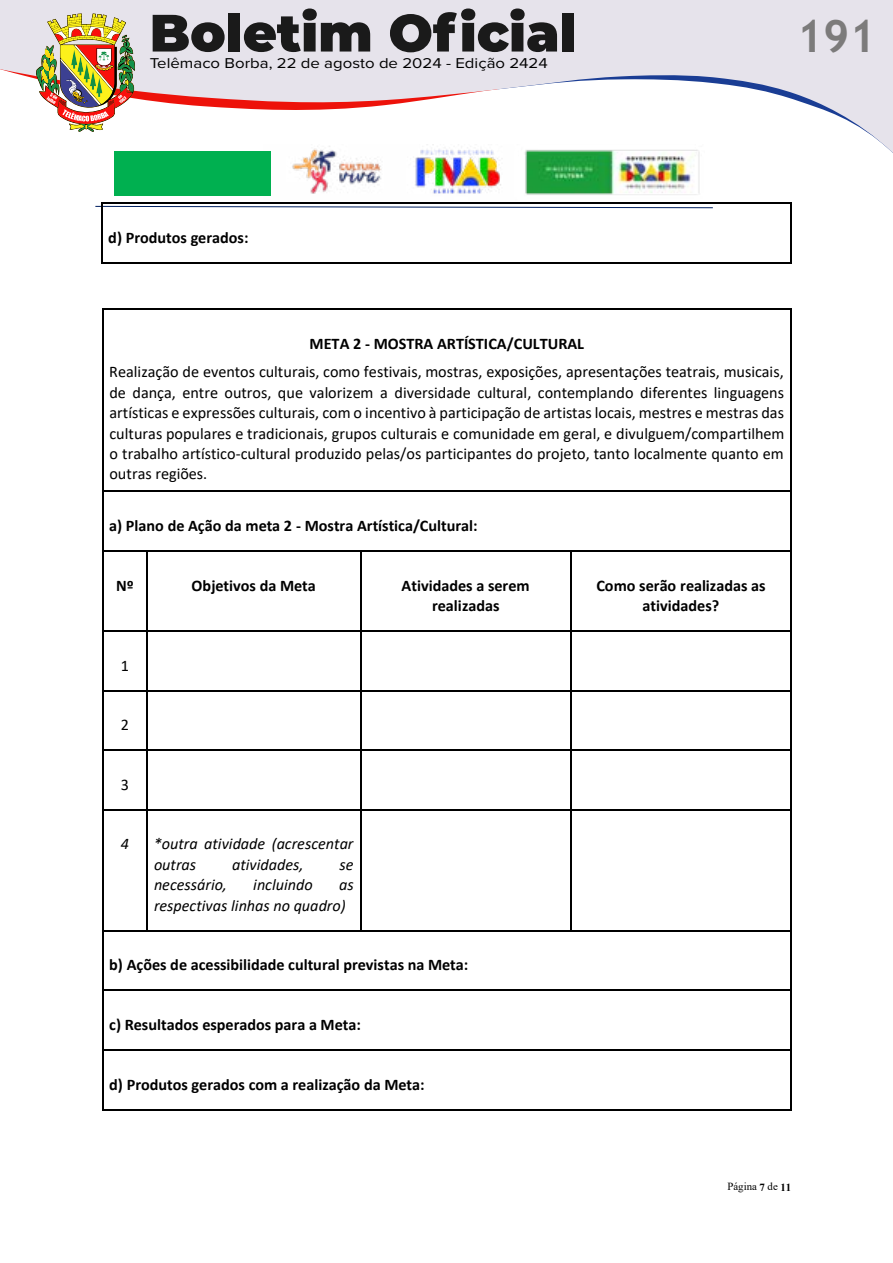
<style>
.page{position:relative;width:893px;height:1263px;background:#fff}
.page>*{position:absolute;margin:0;border:0;box-sizing:border-box;transform-origin:0 0}
.t1{font:700 45px "Trebuchet MS";color:#7c7b7b}
.t2{font:16.2px/20.4px "Calibri";color:#000;text-align:justify}
.t3{font:700 16.2px/20.4px "Calibri";color:#000;text-align:center}
.t4{font:italic 16.2px/20.4px "Calibri";color:#000}
.t5{font:14.7px "Proxima Nova";color:#000;scale:1.14 1}
.t6{font:10.8px "Times New Roman";color:#000}
.s1{font-weight:700}
</style>
<div class="page">
<div style="left:0;top:0;width:893px;height:9px;background:#e6e3eb"></div>
<svg style="left:0;top:9px;width:893px;height:144px"></svg>
<img style="left:263px;top:145px;width:442px;height:51px">
<div style="left:114px;top:151px;width:157px;height:44px;background:#00b050"></div>
<svg style="left:95px;top:203px;width:618px;height:8px"></svg>
<hr style="left:102px;top:203px;width:689px;height:1px;background:#000">
<hr style="left:101px;top:211px;width:1px;height:51px;background:#000">
<hr style="left:102px;top:262px;width:689px;height:2px;background:#000">
<hr style="left:791px;top:211px;width:1px;height:51px;background:#000">
<hr style="left:103px;top:308px;width:688px;height:2px;background:#000">
<hr style="left:102px;top:316px;width:1px;height:175px;background:#000">
<hr style="left:791px;top:316px;width:1px;height:175px;background:#000">
<hr style="left:103px;top:491px;width:688px;height:1px;background:#000">
<hr style="left:102px;top:499px;width:1px;height:51px;background:#000">
<hr style="left:791px;top:499px;width:1px;height:51px;background:#000">
<hr style="left:103px;top:550px;width:44px;height:2px;background:#000">
<hr style="left:148px;top:550px;width:212px;height:2px;background:#000">
<hr style="left:361px;top:550px;width:209px;height:2px;background:#000">
<svg style="left:570px;top:550px;width:2px;height:8px"></svg>
<hr style="left:572px;top:550px;width:219px;height:2px;background:#000">
<hr style="left:102px;top:558px;width:1px;height:72px;background:#000">
<hr style="left:147px;top:558px;width:1px;height:72px;background:#000">
<hr style="left:360px;top:558px;width:1px;height:72px;background:#000">
<hr style="left:570px;top:558px;width:2px;height:72px;background:#000">
<hr style="left:791px;top:558px;width:1px;height:72px;background:#000">
<hr style="left:103px;top:630px;width:44px;height:2px;background:#000">
<hr style="left:148px;top:630px;width:212px;height:2px;background:#000">
<hr style="left:361px;top:630px;width:209px;height:2px;background:#000">
<svg style="left:570px;top:630px;width:2px;height:8px"></svg>
<hr style="left:572px;top:630px;width:219px;height:2px;background:#000">
<hr style="left:102px;top:638px;width:1px;height:52px;background:#000">
<hr style="left:147px;top:638px;width:1px;height:52px;background:#000">
<hr style="left:360px;top:638px;width:1px;height:52px;background:#000">
<hr style="left:570px;top:638px;width:2px;height:52px;background:#000">
<hr style="left:791px;top:638px;width:1px;height:52px;background:#000">
<hr style="left:103px;top:690px;width:44px;height:1px;background:#000">
<hr style="left:148px;top:690px;width:212px;height:1px;background:#000">
<hr style="left:361px;top:690px;width:209px;height:1px;background:#000">
<svg style="left:570px;top:690px;width:2px;height:8px"></svg>
<hr style="left:572px;top:690px;width:219px;height:1px;background:#000">
<hr style="left:102px;top:698px;width:1px;height:52px;background:#000">
<hr style="left:147px;top:698px;width:1px;height:52px;background:#000">
<hr style="left:360px;top:698px;width:1px;height:52px;background:#000">
<hr style="left:570px;top:698px;width:2px;height:52px;background:#000">
<hr style="left:791px;top:698px;width:1px;height:52px;background:#000">
<hr style="left:103px;top:750px;width:44px;height:1px;background:#000">
<hr style="left:148px;top:750px;width:212px;height:1px;background:#000">
<hr style="left:361px;top:750px;width:209px;height:1px;background:#000">
<svg style="left:570px;top:750px;width:2px;height:8px"></svg>
<hr style="left:572px;top:750px;width:219px;height:1px;background:#000">
<hr style="left:102px;top:758px;width:1px;height:51px;background:#000">
<hr style="left:147px;top:758px;width:1px;height:51px;background:#000">
<hr style="left:360px;top:758px;width:1px;height:51px;background:#000">
<hr style="left:570px;top:758px;width:2px;height:51px;background:#000">
<hr style="left:791px;top:758px;width:1px;height:51px;background:#000">
<hr style="left:103px;top:809px;width:44px;height:1px;background:#000">
<hr style="left:148px;top:809px;width:212px;height:1px;background:#000">
<hr style="left:361px;top:809px;width:209px;height:1px;background:#000">
<svg style="left:570px;top:809px;width:2px;height:8px"></svg>
<hr style="left:572px;top:809px;width:219px;height:1px;background:#000">
<hr style="left:102px;top:817px;width:1px;height:113px;background:#000">
<hr style="left:147px;top:817px;width:1px;height:113px;background:#000">
<hr style="left:360px;top:817px;width:1px;height:113px;background:#000">
<hr style="left:570px;top:817px;width:2px;height:113px;background:#000">
<hr style="left:791px;top:817px;width:1px;height:113px;background:#000">
<hr style="left:103px;top:930px;width:44px;height:1px;background:#000">
<hr style="left:148px;top:930px;width:212px;height:1px;background:#000">
<hr style="left:361px;top:930px;width:209px;height:1px;background:#000">
<hr style="left:572px;top:930px;width:219px;height:1px;background:#000">
<hr style="left:102px;top:938px;width:1px;height:52px;background:#000">
<hr style="left:791px;top:938px;width:1px;height:52px;background:#000">
<hr style="left:103px;top:990px;width:688px;height:1px;background:#000">
<hr style="left:102px;top:998px;width:1px;height:51px;background:#000">
<hr style="left:791px;top:998px;width:1px;height:51px;background:#000">
<hr style="left:103px;top:1049px;width:688px;height:2px;background:#000">
<hr style="left:102px;top:1057px;width:1px;height:52px;background:#000">
<hr style="left:103px;top:1109px;width:688px;height:1px;background:#000">
<hr style="left:791px;top:1057px;width:1px;height:52px;background:#000">
<p class="t5" style="left:150px;top:53px;width:351px">Telêmaco Borba, 22 de agosto de 2024 - Edição 2424</p>
<h1 class="t1" style="left:797px;top:8px;width:81px">191</h1>
<p class="t3" style="left:108px;top:227px;width:142px">d) Produtos gerados:</p>
<p class="t3" style="left:310px;top:333px;width:276px">META 2 - MOSTRA ARTÍSTICA/CULTURAL</p>
<p class="t2" style="left:109px;top:361px;width:677px">Realização de eventos culturais, como festivais, mostras, exposições, apresentações teatrais, musicais, de dança, entre outros, que valorizem a diversidade cultural, contemplando diferentes linguagens artísticas e expressões culturais, com o incentivo à participação de artistas locais, mestres e mestras das culturas populares e tradicionais, grupos culturais e comunidade em geral, e divulguem/compartilhem o trabalho artístico-cultural produzido pelas/os participantes do projeto, tanto localmente quanto em outras regiões.</p>
<p class="t3" style="left:109px;top:515px;width:370px">a) Plano de Ação da meta 2 - Mostra Artística/Cultural:</p>
<p class="t3" style="left:116px;top:575px;width:19px">Nº</p>
<p class="t3" style="left:192px;top:575px;width:126px">Objetivos da Meta</p>
<p class="t3" style="left:402px;top:575px;width:130px">Atividades a serem realizadas</p>
<p class="t3" style="left:596px;top:575px;width:171px">Como serão realizadas as atividades?</p>
<p class="t2" style="left:121px;top:654px;width:10px">1</p>
<p class="t2" style="left:121px;top:714px;width:10px">2</p>
<p class="t2" style="left:121px;top:774px;width:10px">3</p>
<p class="t4" style="left:121px;top:833px;width:10px">4</p>
<p class="t4" style="left:154px;top:833px;width:201px">*outra atividade (acrescentar outras</p>
<p class="t4" style="left:232px;top:853px;width:73px">atividades,</p>
<p class="t4" style="left:340px;top:853px;width:16px">se</p>
<p class="t4" style="left:154px;top:874px;width:75px">necessário,</p>
<p class="t4" style="left:253px;top:874px;width:61px">incluindo</p>
<p class="t4" style="left:154px;top:874px;width:201px;text-indent:185px">as respectivas linhas no quadro)</p>
<p class="t3" style="left:109px;top:954px;width:361px">b) Ações de acessibilidade cultural previstas na Meta:</p>
<p class="t3" style="left:109px;top:1014px;width:253px">c) Resultados esperados para a Meta:</p>
<p class="t3" style="left:109px;top:1074px;width:317px">d) Produtos gerados com a realização da Meta:</p>
<p class="t6" style="left:727px;top:1179px;width:65px">Página <span class="s1">7</span> de <span class="s1">11</span></p>
</div>
